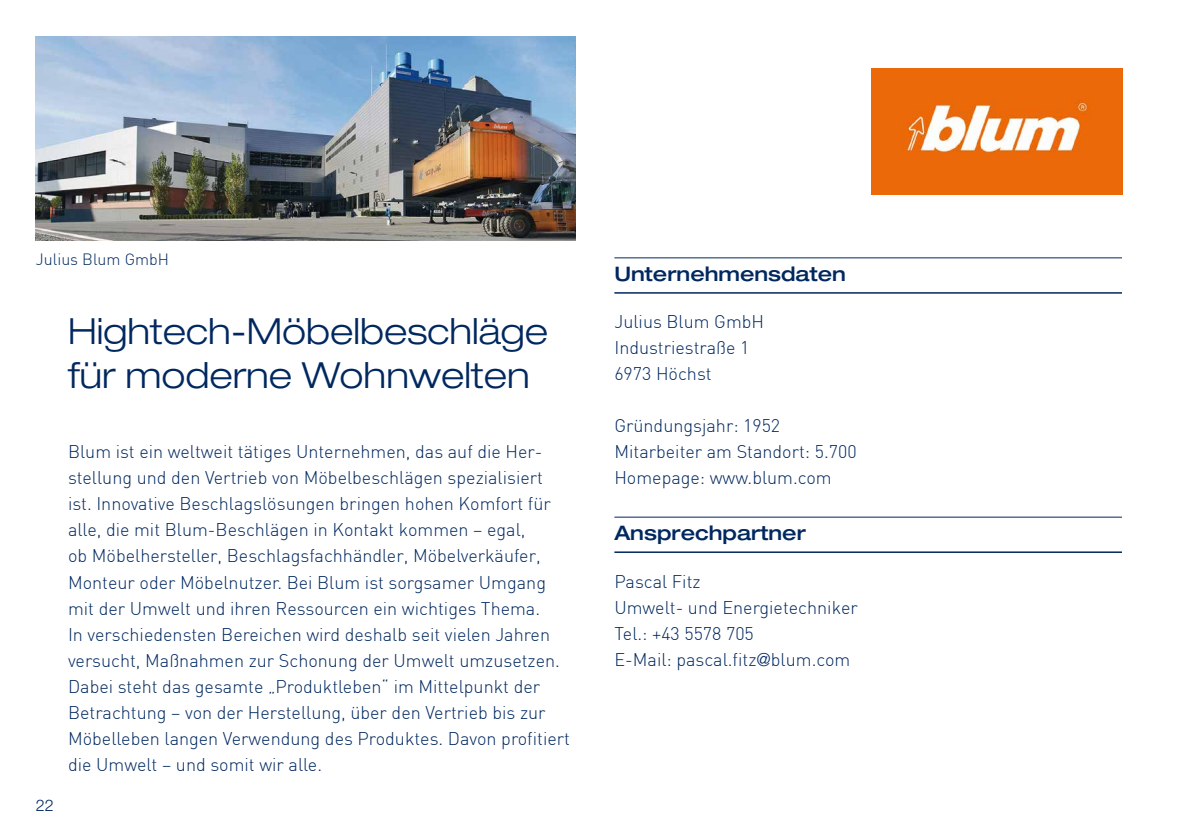
<style>
.page{position:relative;width:1191px;height:840px;background:#fff}
.page>*{position:absolute;margin:0;border:0;box-sizing:border-box;transform-origin:0 0}
.t1{font:300 expanded 36px/44px "Helvetica Neue LT Std";color:#00285f}
.t2{font:500 expanded 20px "Helvetica Neue LT Std";color:#00285f}
.t3{font:300 18px/26px "DIN";color:#00285f}
.t4{font:300 16px "DIN";color:#00285f}
.t5{font:300 16px "Helvetica Neue LT Std";color:#00285f}
.s1{font-family:"Helvetica Neue LT Std"}
</style>
<div class="page">
<img style="left:871px;top:68px;width:252px;height:126px">
<hr style="left:614px;top:516px;width:508px;height:1px;background:#00285f">
<hr style="left:614px;top:551px;width:508px;height:1px;background:#00285f">
<hr style="left:614px;top:257px;width:508px;height:1px;background:#00285f">
<hr style="left:614px;top:292px;width:508px;height:1px;background:#00285f">
<img style="left:36px;top:36px;width:539px;height:205px">
<p class="t4" style="left:36px;top:249px;width:135px">Julius Blum GmbH</p>
<h1 class="t1" style="left:68px;top:309px;width:481px">Hightech-Möbelbeschläge für moderne Wohnwelten</h1>
<p class="t5" style="left:36px;top:794px;width:19px">22</p>
<p class="t3" style="left:68px;top:438px;width:503px">Blum ist ein weltweit tätiges Unternehmen, das auf die Her&shy;stellung und den Vertrieb von Möbelbeschlägen spezialisiert ist. Innovative Beschlagslösungen bringen hohen Komfort für alle, die mit Blum-Beschlägen in Kontakt kommen – egal,<br>ob Möbelhersteller, Beschlagsfachhändler, Möbelverkäufer, Monteur oder Möbelnutzer. Bei Blum ist sorgsamer Umgang mit der Umwelt und ihren Ressourcen ein wichtiges Thema.<br>In verschiedensten Bereichen wird deshalb seit vielen Jahren versucht, Maßnahmen zur Schonung der Umwelt umzusetzen.<br>Dabei steht das gesamte „Produktleben“ im Mittelpunkt der Betrachtung – von der Herstellung, über den Vertrieb bis zur Möbelleben langen Verwendung des Produktes. Davon profitiert die Umwelt – und somit wir alle.</p>
<p class="t2" style="left:614px;top:261px;width:233px">Unternehmensdaten</p>
<p class="t3" style="left:614px;top:308px;width:151px">Julius Blum GmbH<br>Industriestraße 1<br>6973 Höchst</p>
<p class="t3" style="left:614px;top:412px;width:244px">Gründungsjahr: 1952<br>Mitarbeiter am Standort: 5.700<br>Homepage: www.blum.com</p>
<p class="t2" style="left:614px;top:520px;width:193px">Ansprechpartner</p>
<p class="t3" style="left:614px;top:568px;width:245px">Pascal Fitz<br>Umwelt- und Energietechniker<br>Tel.: +43 5578 705<br>E-Mail: pascal.fitz<span class="s1">@</span>blum.com</p>
</div>
